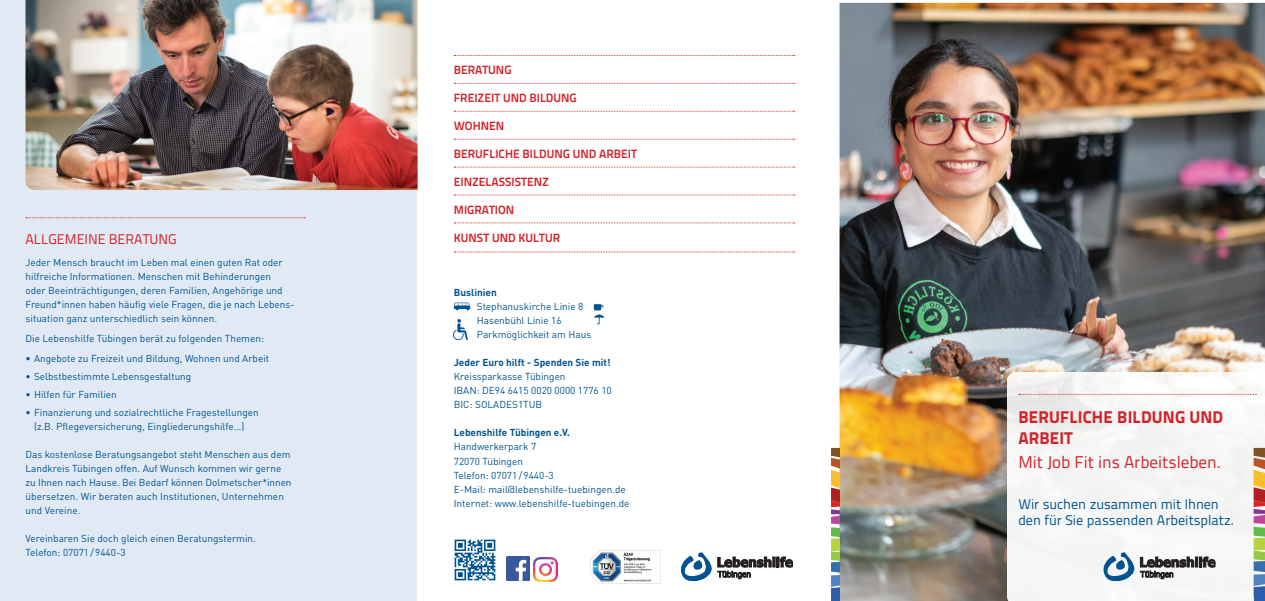
<style>
.page{position:relative;width:1265px;height:601px;background:#fff}
.page>*{position:absolute;margin:0;border:0;box-sizing:border-box;transform-origin:0 0}
.t1{font:17px/21px "Titillium Text 22 L 999 wt";letter-spacing:.01em;color:#d1232a}
.t2{font:17px "Titillium Text 22 L 400 wt";color:#d1232a}
.t3{font:14px/16px "Titillium Text 22 L 400 wt";color:#00538f}
.t4{font:14px "Titillium Text 22 L 400 wt";color:#d1232a}
.t5{font:12px "Titillium Text 22 L 800 wt";color:#d1232a}
.t6{font:10px/14px "DINOT";color:#00538f}
.t7{font:700 10px "DINOT";color:#00538f}
</style>
<div class="page">
<img style="left:839px;top:3px;width:425px;height:598px">
<img style="left:1006px;top:372px;width:258px;height:229px">
<svg style="left:1018px;top:394px;width:238px;height:1px"></svg>
<svg style="left:454px;top:55px;width:340px;height:1px"></svg>
<svg style="left:454px;top:83px;width:340px;height:1px"></svg>
<svg style="left:454px;top:111px;width:340px;height:1px"></svg>
<svg style="left:454px;top:139px;width:340px;height:1px"></svg>
<svg style="left:454px;top:167px;width:340px;height:1px"></svg>
<svg style="left:454px;top:195px;width:340px;height:1px"></svg>
<svg style="left:454px;top:223px;width:340px;height:1px"></svg>
<svg style="left:454px;top:252px;width:340px;height:1px"></svg>
<svg style="left:1103px;top:552px;width:112px;height:29px"></svg>
<svg style="left:454px;top:303px;width:16px;height:7px"></svg>
<svg style="left:594px;top:304px;width:10px;height:20px"></svg>
<img style="left:454px;top:320px;width:14px;height:19px">
<svg style="left:681px;top:552px;width:111px;height:29px"></svg>
<img style="left:454px;top:539px;width:42px;height:42px">
<svg style="left:831px;top:448px;width:8px;height:153px"></svg>
<img style="left:506px;top:557px;width:24px;height:24px">
<svg style="left:1253px;top:448px;width:11px;height:149px;background:#a8957d"></svg>
<hr style="left:1253px;top:597px;width:11px;height:4px;background:#2e5dab">
<div style="left:0;top:0;width:417px;height:601px;background:#e1eaf4"></div>
<svg style="left:26px;top:217px;width:279px;height:1px"></svg>
<img style="left:26px;top:0;width:391px;height:190px">
<img style="left:590px;top:550px;width:71px;height:34px">
<img style="left:534px;top:557px;width:24px;height:24px">
<h2 class="t4" style="left:26px;top:228px;width:153px">ALLGEMEINE BERATUNG</h2>
<p class="t6" style="left:26px;top:255px;width:270px">Jeder Mensch braucht im Leben mal einen guten Rat oder hilfreiche Informationen. Menschen mit Behinderungen<br>oder Beeinträchtigungen, deren Familien, Angehörige und Freund*innen haben häufig viele Fragen, die je nach Lebens&shy;situation ganz unterschiedlich sein können.</p>
<p class="t6" style="left:26px;top:331px;width:240px">Die Lebenshilfe Tübingen berät zu folgenden Themen:</p>
<p class="t6" style="left:26px;top:351px;width:245px">• Angebote zu Freizeit und Bildung, Wohnen und Arbeit</p>
<p class="t6" style="left:26px;top:369px;width:167px">• Selbstbestimmte Lebensgestaltung</p>
<p class="t6" style="left:26px;top:387px;width:93px">• Hilfen für Familien</p>
<p class="t6" style="left:26px;top:405px;width:235px;text-align:center">• Finanzierung und sozialrechtliche Fragestellungen (z.B. Pflegeversicherung, Eingliederungshilfe…)</p>
<p class="t6" style="left:26px;top:447px;width:267px">Das kostenlose Beratungsangebot steht Menschen aus dem Landkreis Tübingen offen. Auf Wunsch kommen wir gerne zu Ihnen nach Hause. Bei Bedarf können Dolmetscher*innen übersetzen. Wir beraten auch Institutionen, Unternehmen und Vereine.</p>
<p class="t6" style="left:26px;top:531px;width:232px">Vereinbaren Sie doch gleich einen Beratungstermin.<br>Telefon: 07071 / 9440-3</p>
<p class="t5" style="left:454px;top:61px;width:59px">BERATUNG</p>
<p class="t5" style="left:454px;top:89px;width:124px">FREIZEIT UND BILDUNG</p>
<p class="t5" style="left:454px;top:117px;width:52px">WOHNEN</p>
<p class="t5" style="left:454px;top:145px;width:184px">BERUFLICHE BILDUNG UND ARBEIT</p>
<p class="t5" style="left:454px;top:172px;width:97px">EINZELASSISTENZ</p>
<p class="t5" style="left:454px;top:200px;width:62px">MIGRATION</p>
<p class="t5" style="left:454px;top:228px;width:108px">KUNST UND KULTUR</p>
<p class="t7" style="left:454px;top:286px;width:45px">Buslinien</p>
<p class="t6" style="left:477px;top:300px;width:116px">Stephanuskirche Linie 8<br>Hasenbühl Linie 16<br>Parkmöglichkeit am Haus</p>
<p class="t7" style="left:454px;top:356px;width:158px">Jeder Euro hilft - Spenden Sie mit!</p>
<p class="t6" style="left:454px;top:370px;width:159px">Kreissparkasse Tübingen<br>IBAN: DE94 6415 0020 0000 1776 10<br>BIC: SOLADES1TUB</p>
<p class="t7" style="left:454px;top:426px;width:118px">Lebenshilfe Tübingen e.V.</p>
<p class="t6" style="left:454px;top:440px;width:177px">Handwerkerpark 7<br>72070 Tübingen<br>Telefon: 07071 / 9440-3<br>E-Mail: mail@lebenshilfe-tuebingen.de<br>Internet: www.lebenshilfe-tuebingen.de</p>
<h1 class="t1" style="left:1018px;top:406px;width:206px">BERUFLICHE BILDUNG UND<br>ARBEIT</h1>
<h1 class="t2" style="left:1018px;top:449px;width:204px">Mit Job Fit ins Arbeitsleben.</h1>
<h2 class="t3" style="left:1018px;top:495px;width:217px">Wir suchen zusammen mit Ihnen den für Sie passenden Arbeitsplatz.</h2>
</div>
